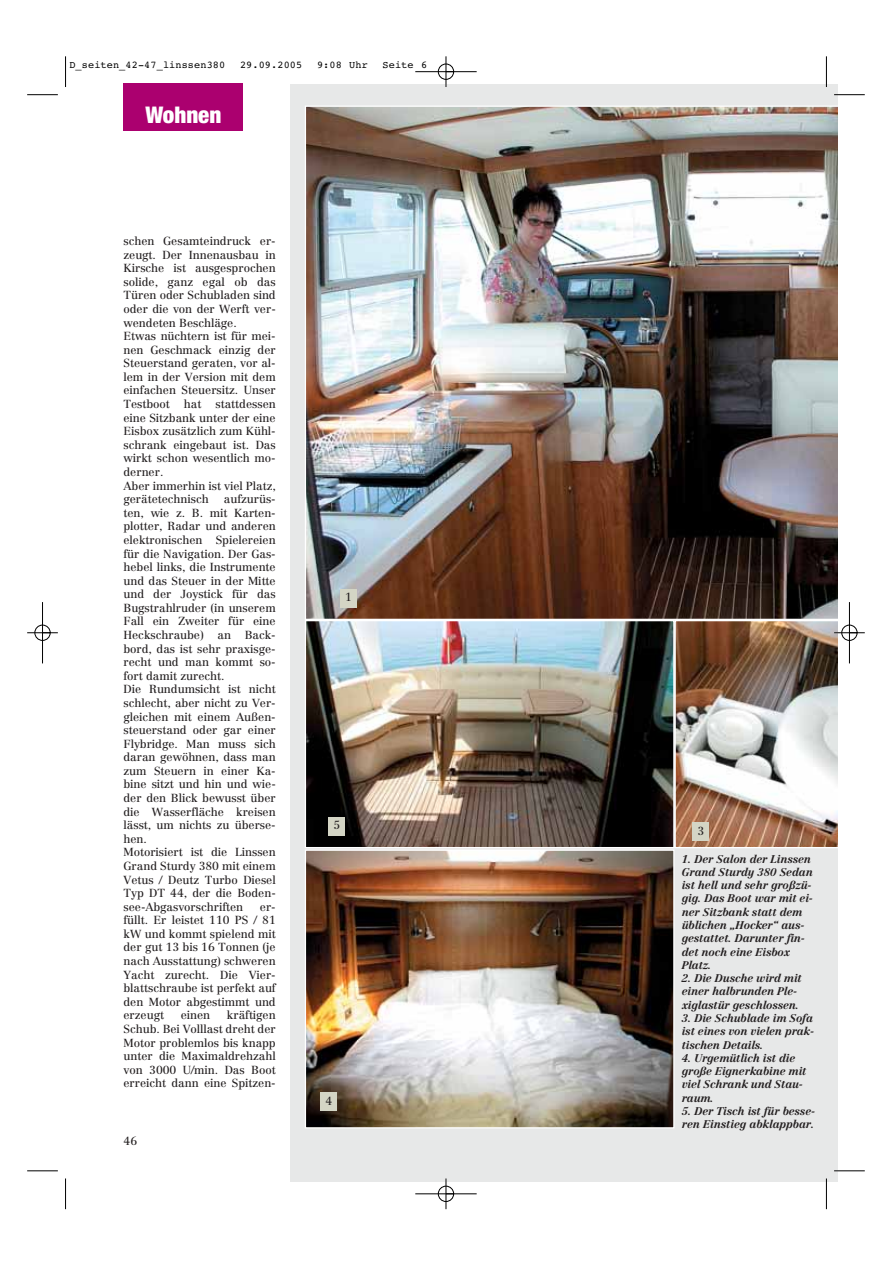
<style>
.page{position:relative;width:893px;height:1263px;background:#fff}
.page>*{position:absolute;margin:0;border:0;box-sizing:border-box;transform-origin:0 0}
.t1{font:900 condensed 22.95px "Helvetica Neue";color:#fff}
.t2{font:11.55px/13.6px "Centennial";letter-spacing:-.005em;color:#231f20}
.t3{font:italic 700 10.95px/13.4px "Centennial";letter-spacing:-.01em;color:#231f20}
.t4{font:10.2px "Courier";letter-spacing:.01em;color:#000}
</style>
<div class="page">
<div style="left:290px;top:84px;width:547px;height:1098px;background:#e7e8e8"></div>
<img style="left:307px;top:622px;width:365px;height:224px">
<div style="left:305px;top:620px;width:369px;height:228px;border:1px solid #fff"></div>
<img style="left:307px;top:852px;width:365px;height:274px">
<div style="left:305px;top:850px;width:369px;height:278px;border:1px solid #fff"></div>
<img style="left:674px;top:620px;width:163px;height:228px">
<img style="left:305px;top:106px;width:532px;height:514px">
<div style="left:340px;top:589px;width:16px;height:18px;background:#d4d5c5"></div>
<div style="left:692px;top:823px;width:17px;height:18px;background:#d4d5c5"></div>
<div style="left:321px;top:1092px;width:16px;height:18px;background:#d4d5c5"></div>
<div style="left:328px;top:817px;width:17px;height:18px;background:#d4d5c5"></div>
<div style="left:123px;top:84px;width:120px;height:47px;background:#ab006f"></div>
<hr style="left:65px;top:56px;width:1px;height:31px;background:#000">
<hr style="left:27px;top:94px;width:31px;height:1px;background:#000">
<hr style="left:826px;top:56px;width:1px;height:31px;background:#000">
<hr style="left:834px;top:94px;width:30px;height:1px;background:#000">
<hr style="left:65px;top:1179px;width:1px;height:30px;background:#000">
<hr style="left:27px;top:1171px;width:31px;height:1px;background:#000">
<hr style="left:826px;top:1179px;width:1px;height:30px;background:#000">
<hr style="left:834px;top:1171px;width:30px;height:1px;background:#000">
<hr style="left:834px;top:632px;width:30px;height:1px;background:#fff">
<hr style="left:415px;top:71px;width:61px;height:1px;background:#000">
<hr style="left:415px;top:1194px;width:61px;height:1px;background:#000">
<hr style="left:42px;top:602px;width:1px;height:61px;background:#000">
<hr style="left:849px;top:602px;width:1px;height:61px;background:#000">
<hr style="left:445px;top:56px;width:1px;height:31px;background:#000">
<hr style="left:445px;top:1178px;width:1px;height:31px;background:#000">
<hr style="left:27px;top:633px;width:31px;height:1px;background:#000">
<hr style="left:834px;top:633px;width:30px;height:1px;background:#000">
<div style="left:438px;top:64px;width:16px;height:16px;border:1px solid #000;border-radius:50%"></div>
<div style="left:438px;top:1186px;width:16px;height:16px;border:1px solid #000;border-radius:50%"></div>
<div style="left:35px;top:625px;width:15px;height:16px;border:1px solid #000;border-radius:50%"></div>
<div style="left:841px;top:625px;width:16px;height:16px;border:1px solid #000;border-radius:50%"></div>
<p class="t4" style="left:69px;top:61px;width:157px">D_seiten_42-47_linssen380</p>
<p class="t4" style="left:240px;top:61px;width:64px">29.09.2005</p>
<p class="t4" style="left:317px;top:61px;width:52px">9:08 Uhr</p>
<p class="t4" style="left:382px;top:61px;width:46px">Seite 6</p>
<h1 class="t1" style="left:145px;top:107px;width:77px">Wohnen</h1>
<p class="t2" style="left:123px;top:235px;width:154px">schen Gesamteindruck er&shy;zeugt. Der Innenausbau in<br>Kirsche ist ausgesprochen solide, ganz egal ob das<br>Türen oder Schubladen sind oder die von der Werft ver&shy;wendeten Beschläge.<br>Etwas nüchtern ist für mei&shy;nen Geschmack einzig der<br>Steuerstand geraten, vor al&shy;lem in der Version mit dem einfachen Steuersitz. Unser<br>Testboot hat stattdessen eine Sitzbank unter der eine<br>Eisbox zusätzlich zum Kühl&shy;schrank eingebaut ist. Das wirkt schon wesentlich mo&shy;derner.<br>Aber immerhin ist viel Platz, gerätetechnisch</p>
<p class="t2" style="left:123px;top:493px;width:154px;text-indent:100px">aufzurüs&shy;ten, wie z. B. mit Karten&shy;plotter, Radar und anderen elektronischen Spielereien für die Navigation. Der Gas&shy;hebel links, die Instrumente und das Steuer in der Mitte und der Joystick für das<br>Bugstrahlruder (in unserem<br>Fall ein Zweiter für eine<br>Heckschraube) an Back&shy;bord, das ist sehr praxisge&shy;recht und man kommt so&shy;fort damit zurecht.<br>Die Rundumsicht ist nicht schlecht, aber nicht zu Ver&shy;gleichen mit einem Außen&shy;steuerstand oder gar einer<br>Flybridge. Man muss sich daran gewöhnen, dass man zum Steuern in einer Ka&shy;bine sitzt und hin und wie&shy;der den Blick bewusst über die Wasserfläche kreisen lässt, um nichts zu überse&shy;hen.<br>Motorisiert ist die Linssen<br>Grand Sturdy 380 mit einem<br>Vetus / Deutz Turbo Diesel<br>Typ DT 44, der die Boden&shy;see-Abgasvorschriften</p>
<p class="t2" style="left:123px;top:901px;width:154px;text-align:justify;text-indent:136px">er&shy;füllt. Er leistet 110 PS / 81 kW und kommt spielend mit der gut 13 bis 16 Tonnen (je nach Ausstattung) schweren Yacht zurecht. Die Vier&shy;blattschraube ist perfekt auf den Motor abgestimmt und erzeugt</p>
<p class="t2" style="left:123px;top:1009px;width:154px;text-align:justify;text-indent:103px">kräftigen Schub. Bei Volllast dreht der Motor problemlos bis knapp unter die Maximaldrehzahl von 3000 U/min. Das Boot erreicht dann eine Spitzen-</p>
<p class="t2" style="left:181px;top:1009px;width:31px">einen</p>
<p class="t2" style="left:123px;top:1135px;width:15px">46</p>
<p class="t2" style="left:345px;top:592px;width:8px">1</p>
<p class="t2" style="left:333px;top:819px;width:8px">5</p>
<p class="t2" style="left:325px;top:1095px;width:8px">4</p>
<p class="t2" style="left:697px;top:825px;width:8px">3</p>
<p class="t3" style="left:681px;top:853px;width:133px">1. Der Salon der Linssen<br>Grand Sturdy 380 Sedan ist hell und sehr großzü&shy;gig. Das Boot war mit ei&shy;ner Sitzbank statt dem üblichen „Hocker“ aus&shy;gestattet. Darunter fin&shy;det noch eine Eisbox<br>Platz.</p>
<p class="t3" style="left:681px;top:972px;width:121px">2. Die Dusche wird mit einer halbrunden Ple&shy;xiglastür geschlossen.</p>
<p class="t3" style="left:681px;top:1012px;width:134px;text-align:justify">3. Die Schublade im Sofa ist eines von vielen prak&shy;tischen Details.</p>
<p class="t3" style="left:681px;top:1052px;width:126px">4. Urgemütlich ist die große Eignerkabine mit viel Schrank und Stau&shy;raum.</p>
<p class="t3" style="left:681px;top:1105px;width:135px">5. Der Tisch ist für besse&shy;ren Einstieg abklappbar.</p>
</div>
